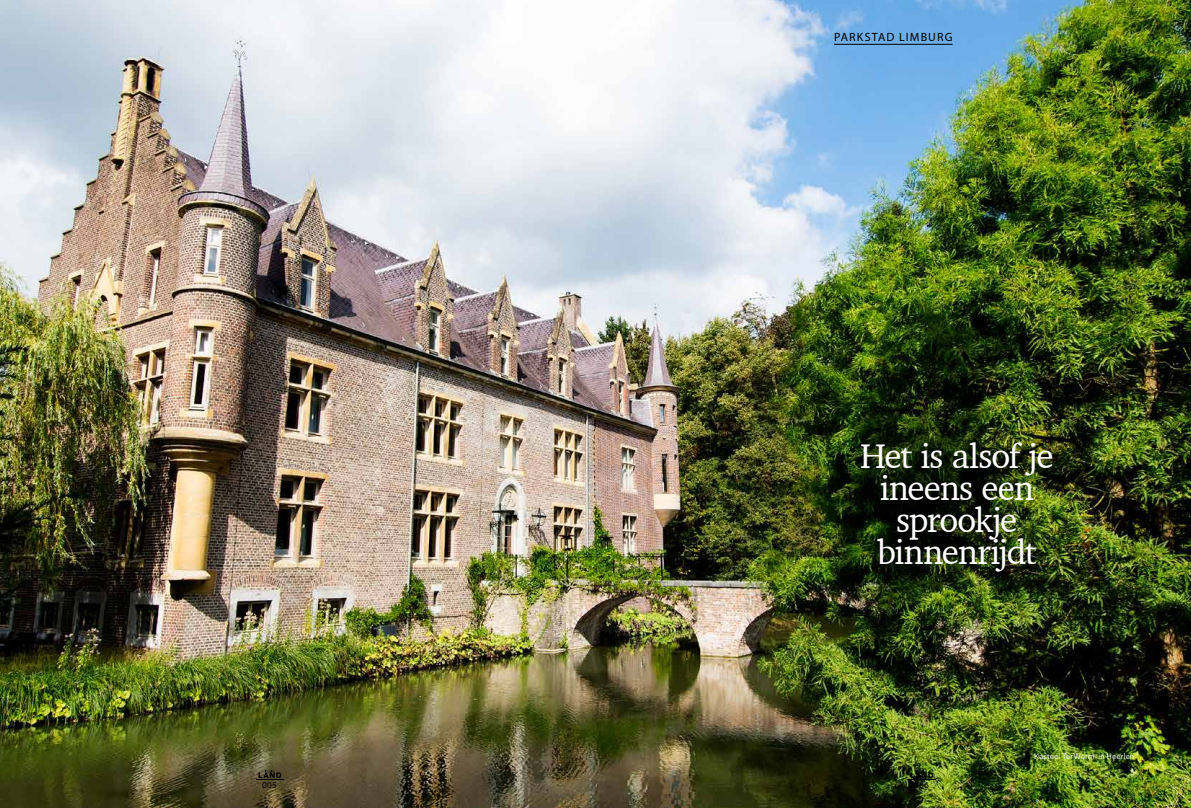
<style>
.page{position:relative;width:1191px;height:808px;background:#fff}
.page>*{position:absolute;margin:0;border:0;box-sizing:border-box;transform-origin:0 0}
.t1{font:35px/32px "Charter BT Pro";letter-spacing:-.03em;color:#fff;text-align:center}
.t2{font:12px "Myriad Pro";letter-spacing:.09em;color:#000}
.t3{font:9px "Myriad Pro";letter-spacing:.05em;color:#000}
.t4{font:8px "Haboro Soft Nor Reg";letter-spacing:.015em;color:#fff}
</style>
<div class="page">
<img style="left:0;top:0;width:1191px;height:808px">
<hr style="left:834px;top:44px;width:118px;height:1px;background:#000">
<svg style="left:256px;top:769px;width:27px;height:11px"></svg>
<svg style="left:908px;top:769px;width:27px;height:11px"></svg>
<p class="t2" style="left:834px;top:30px;width:120px">PARKSTAD LIMBURG</p>
<p class="t1" style="left:860px;top:440px;width:195px">Het is alsof je ineens een sprookje binnenrijdt</p>
<p class="t3" style="left:262px;top:779px;width:16px">005</p>
<p class="t3" style="left:914px;top:779px;width:16px">006</p>
<p class="t4" style="left:1034px;top:751px;width:101px">Kasteel TerWorm in Heerlen</p>
</div>
